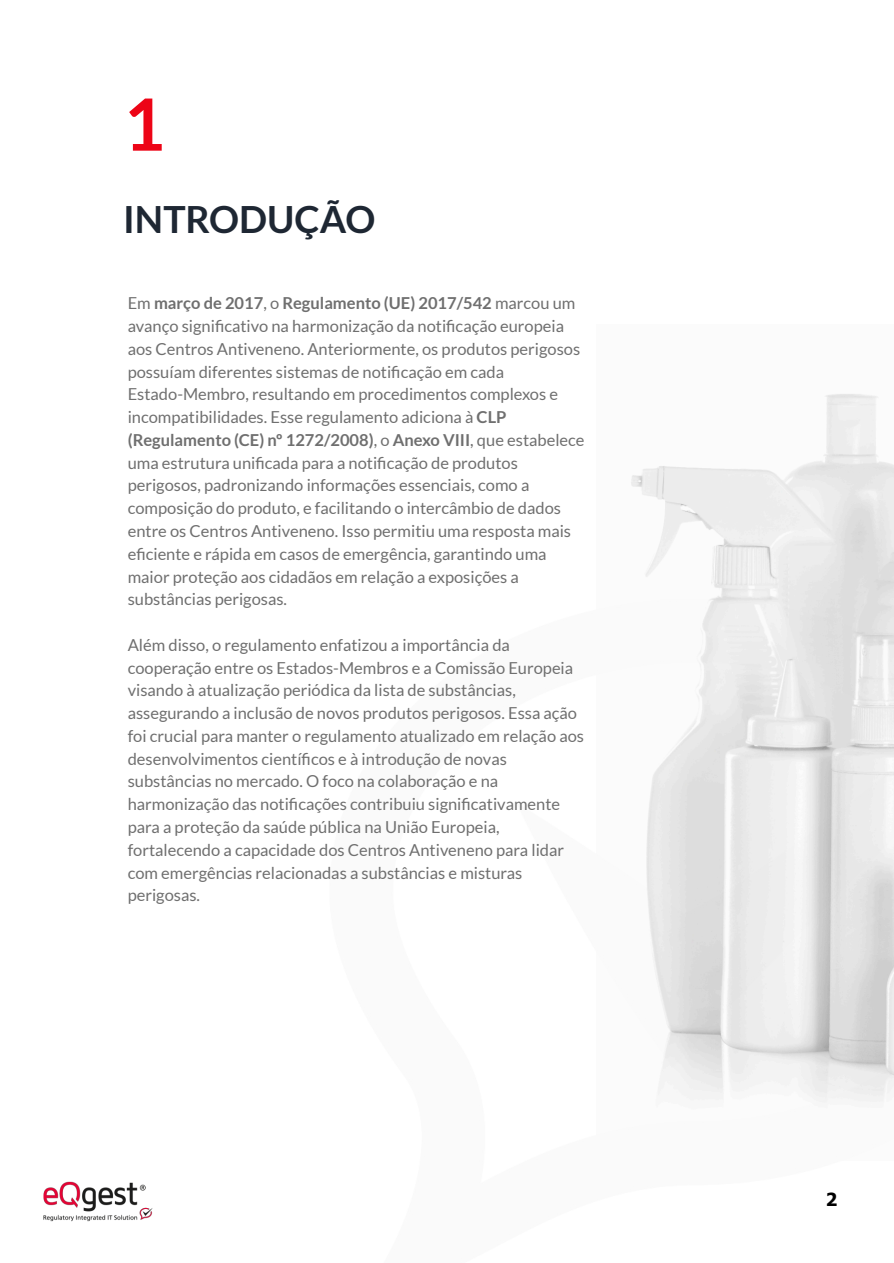
<style>
.page{position:relative;width:894px;height:1263px;background:#fff}
.page>*{position:absolute;margin:0;border:0;box-sizing:border-box;transform-origin:0 0}
.t1{font:700 72px "Lato";color:#ed0416}
.t2{font:700 37.5px "Lato";color:#1e2733}
.t3{font:700 18px "Tahoma";color:#000}
.t4{font:16.5px/22.8px "Lato";color:#6f6f6f}
.s1{font-weight:700}
</style>
<div class="page">
<img style="left:631px;top:394px;width:263px;height:709px">
<img style="left:43px;top:1181px;width:110px;height:41px">
<h1 class="t1" style="left:123px;top:80px;width:43px">1</h1>
<h2 class="t2" style="left:123px;top:196px;width:254px">INTRODUÇÃO</h2>
<p class="t4" style="left:128px;top:291px;width:458px">Em <span class="s1">março de 2017</span>, o <span class="s1">Regulamento (UE) 2017/542</span> marcou um avanço significativo na harmonização da notificação europeia aos Centros Antiveneno. Anteriormente, os produtos perigosos possuíam diferentes sistemas de notificação em cada Estado-Membro, resultando em procedimentos complexos e incompatibilidades. Esse regulamento adiciona à <span class="s1">CLP (Regulamento (CE) nº 1272/2008)</span>, o <span class="s1">Anexo VIII</span>, que estabelece uma estrutura unificada para a notificação de produtos perigosos, padronizando informações essenciais, como a composição do produto, e facilitando o intercâmbio de dados entre os Centros Antiveneno. Isso permitiu uma resposta mais eficiente e rápida em casos de emergência, garantindo uma maior proteção aos cidadãos em relação a exposições a substâncias perigosas.</p>
<p class="t4" style="left:128px;top:633px;width:458px">Além disso, o regulamento enfatizou a importância da cooperação entre os Estados-Membros e a Comissão Europeia visando à atualização periódica da lista de substâncias, assegurando a inclusão de novos produtos perigosos. Essa ação foi crucial para manter o regulamento atualizado em relação aos desenvolvimentos científicos e à introdução de novas substâncias no mercado. O foco na colaboração e na harmonização das notificações contribuiu significativamente para a proteção da saúde pública na União Europeia, fortalecendo a capacidade dos Centros Antiveneno para lidar com emergências relacionadas a substâncias e misturas perigosas.</p>
<p class="t3" style="left:826px;top:1188px;width:13px">2</p>
</div>
